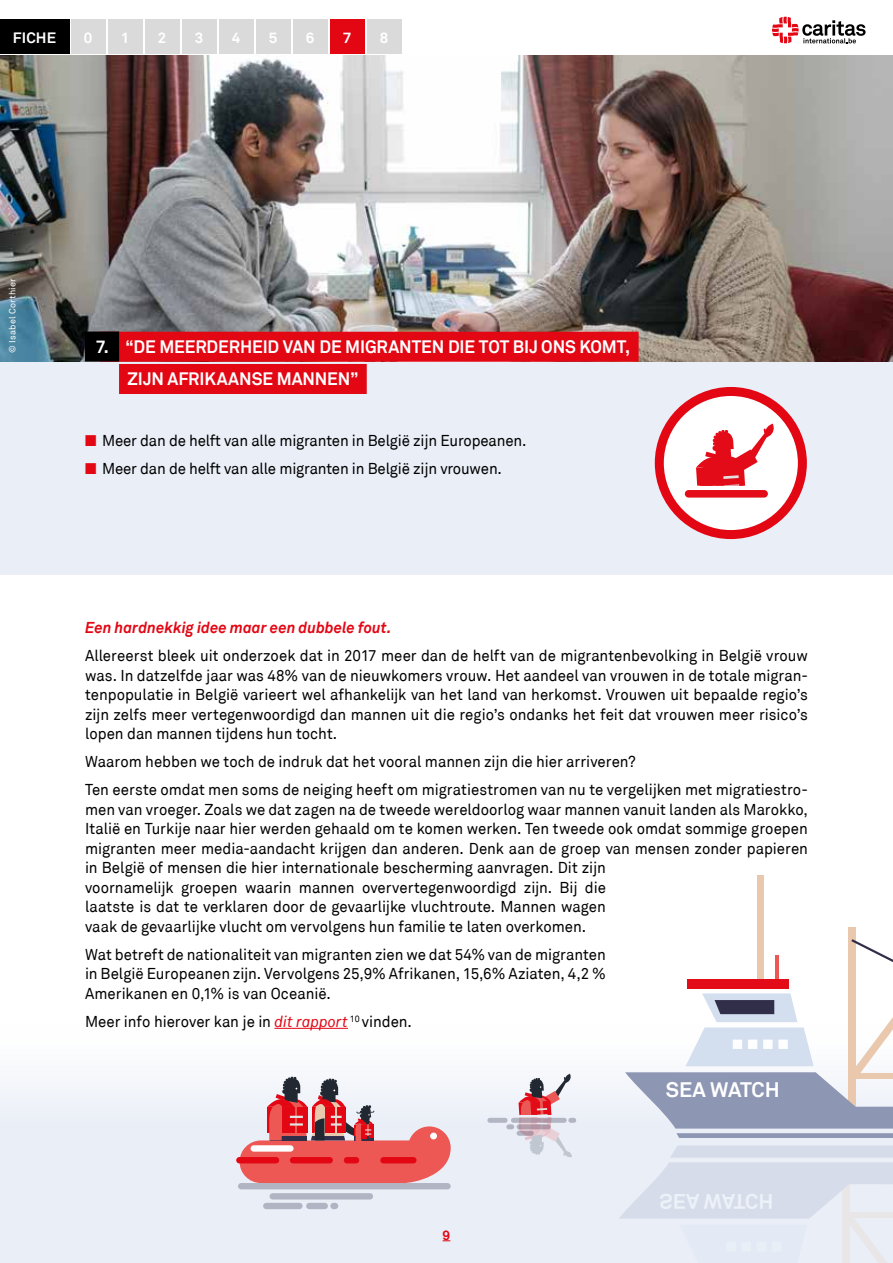
<style>
.page{position:relative;width:893px;height:1263px;background:#fff}
.page>*{position:absolute;margin:0;border:0;box-sizing:border-box;transform-origin:0 0}
.t1{font:700 21px "Akkurat Std";letter-spacing:-.01em;color:#fff}
.t2{font:700 18px/32.2px "Akkurat";letter-spacing:-.005em;color:#fff;scale:.95 1}
.t3{font:15.75px/19.5px "Akkurat Std";color:#000;text-align:justify;scale:.95 1}
.t4{font:italic 700 15.75px "Akkurat Std";color:#e30613;scale:.95 1}
.t5{font:700 15px "Akkurat Std";letter-spacing:.01em;color:#fff}
.t6{font:700 13.5px "Akkurat Std";color:#e30613}
.t7{font:9px "Akkurat Std";letter-spacing:.02em;color:#fff}
.s1{color:#e30613}
.s2{font-family:"Akkurat";font-style:italic;color:#e30613}
</style>
<div class="page">
<svg style="left:772px;top:17px;width:93px;height:26px"></svg>
<div style="left:71px;top:20px;width:34px;height:34px;background:#dadada"></div>
<div style="left:108px;top:20px;width:34px;height:34px;background:#dadada"></div>
<div style="left:145px;top:20px;width:34px;height:34px;background:#dadada"></div>
<div style="left:182px;top:20px;width:34px;height:34px;background:#dadada"></div>
<div style="left:219px;top:20px;width:34px;height:34px;background:#dadada"></div>
<div style="left:256px;top:20px;width:34px;height:34px;background:#dadada"></div>
<div style="left:293px;top:20px;width:34px;height:34px;background:#dadada"></div>
<div style="left:330px;top:20px;width:34px;height:34px;background:#e30613"></div>
<div style="left:367px;top:20px;width:34px;height:34px;background:#dadada"></div>
<div style="left:0;top:20px;width:69px;height:34px;background:#000"></div>
<div style="left:0;top:1023px;width:893px;height:240px;background:linear-gradient(to bottom,#f9fafc,#e3e9f5)"></div>
<div style="left:0;top:362px;width:893px;height:213px;background:#e9eef7"></div>
<img style="left:0;top:55px;width:893px;height:306px">
<div style="left:100px;top:332px;width:539px;height:30px;background:#e30613"></div>
<div style="left:85px;top:331px;width:34px;height:30px;background:#000"></div>
<div style="left:119px;top:364px;width:248px;height:30px;background:#e30613"></div>
<hr style="left:274px;top:1028px;width:74px;height:1px;background:#e30613">
<div style="left:659px;top:391px;width:143px;height:143px;background:#fff;border-radius:50%"></div>
<div style="left:685px;top:490px;width:83px;height:8px;background:#e30b17;border-radius:4px"></div>
<svg style="left:696px;top:423px;width:78px;height:63px"></svg>
<div style="left:655px;top:387px;width:152px;height:152px;border:9px solid #e30613;border-radius:50%"></div>
<div style="left:757px;top:875px;width:6px;height:104px;background:#eac8ad"></div>
<hr style="left:775px;top:955px;width:4px;height:26px;background:#eb5855">
<div style="left:687px;top:979px;width:101px;height:9px;background:#e30b17"></div>
<div style="left:848px;top:927px;width:8px;height:182px;background:#eac8ad"></div>
<svg style="left:851px;top:939px;width:42px;height:23px"></svg>
<svg style="left:625px;top:993px;width:268px;height:144px"></svg>
<div style="left:517px;top:1131px;width:17px;height:5px;background:#b2b4c3;border-radius:2px"></div>
<div style="left:517px;top:1124px;width:34px;height:5px;background:#b2b4c3;border-radius:2px"></div>
<div style="left:511px;top:1118px;width:56px;height:5px;background:#b3b5c3;border-radius:3px"></div>
<div style="left:487px;top:1118px;width:20px;height:5px;background:#b3b5c3;border-radius:3px"></div>
<div style="left:568px;top:1118px;width:8px;height:5px;background:#b3b5c3;border-radius:3px"></div>
<div style="left:506px;top:1124px;width:8px;height:5px;background:#b2b4c3;border-radius:3px"></div>
<svg style="left:518px;top:1074px;width:54px;height:83px"></svg>
<div style="left:236px;top:1157px;width:43px;height:6px;background:#e30613;border-radius:3px"></div>
<div style="left:238px;top:1183px;width:213px;height:6px;background:#b1b4c3;border-radius:3px"></div>
<div style="left:270px;top:1193px;width:103px;height:6px;background:#b1b4c3;border-radius:3px"></div>
<div style="left:263px;top:1203px;width:40px;height:6px;background:#b1b4c3;border-radius:3px"></div>
<div style="left:306px;top:1203px;width:22px;height:6px;background:#b1b4c3;border-radius:3px"></div>
<div style="left:330px;top:1203px;width:8px;height:6px;background:#b1b4c3;border-radius:3px"></div>
<svg style="left:240px;top:1077px;width:261px;height:106px"></svg>
<svg style="left:619px;top:1145px;width:274px;height:118px;background:#dfe5ef"></svg>
<p class="t5" style="left:13px;top:28px;width:45px">FICHE</p>
<p class="t5" style="left:84px;top:28px;width:10px">0</p>
<p class="t5" style="left:121px;top:28px;width:10px">1</p>
<p class="t5" style="left:158px;top:28px;width:10px">2</p>
<p class="t5" style="left:195px;top:28px;width:10px">3</p>
<p class="t5" style="left:232px;top:28px;width:10px">4</p>
<p class="t5" style="left:269px;top:28px;width:10px">5</p>
<p class="t5" style="left:306px;top:28px;width:10px">6</p>
<p class="t5" style="left:343px;top:28px;width:10px">7</p>
<p class="t5" style="left:380px;top:28px;width:10px">8</p>
<p class="t7" style="left:7px;top:353px;width:75px;rotate:-90deg">© Isabel Corthier</p>
<p class="t2" style="left:128px;top:331px;width:530px;text-indent:-32px">7. “DE MEERDERHEID VAN DE MIGRANTEN DIE TOT BIJ ONS KOMT,<br>ZIJN AFRIKAANSE MANNEN”</p>
<p class="t3" style="left:85px;top:431px;width:466px"><span class="s1">■</span> Meer dan de helft van alle migranten in België zijn Europeanen.</p>
<p class="t3" style="left:85px;top:459px;width:440px"><span class="s1">■</span> Meer dan de helft van alle migranten in België zijn vrouwen.</p>
<p class="t4" style="left:85px;top:618px;width:324px">Een hardnekkig idee maar een dubbele fout.</p>
<p class="t3" style="left:85px;top:646px;width:762px">Allereerst bleek uit onderzoek dat in 2017 meer dan de helft van de migrantenbevolking in België vrouw was. In datzelfde jaar was 48% van de nieuwkomers vrouw. Het aandeel van vrouwen in de totale migran&shy;tenpopulatie in België varieert wel afhankelijk van het land van herkomst. Vrouwen uit bepaalde regio’s zijn zelfs meer vertegenwoordigd dan mannen uit die regio’s ondanks het feit dat vrouwen meer risico’s lopen dan mannen tijdens hun tocht.</p>
<p class="t3" style="left:85px;top:748px;width:762px;line-height:28px">Waarom hebben we toch de indruk dat het vooral mannen zijn die hier arriveren?<br>Ten eerste omdat men soms de neiging heeft om migratiestromen van nu te vergelijken met migratiestro-</p>
<p class="t3" style="left:85px;top:800px;width:762px;text-align:left">men van vroeger. Zoals we dat zagen na de tweede wereldoorlog waar mannen vanuit landen als Marokko, Italië en Turkije naar hier werden gehaald om te komen werken. Ten tweede ook omdat sommige groepen migranten meer media-aandacht krijgen dan anderen. Denk aan de groep van mensen zonder papieren in België of mensen die hier internationale bescherming aanvragen. Dit zijn<br>voornamelijk groepen waarin mannen oververtegenwoordigd zijn. Bij die<br>laatste is dat te verklaren door de gevaarlijke vluchtroute. Mannen wagen<br>vaak de gevaarlijke vlucht om vervolgens hun familie te laten overkomen.</p>
<p class="t3" style="left:85px;top:945px;width:550px">Wat betreft de nationaliteit van migranten zien we dat 54% van de migranten in België Europeanen zijn. Vervolgens 25,9% Afrikanen, 15,6% Aziaten, 4,2 % Amerikanen en 0,1% is van Oceanië.</p>
<p class="t3" style="left:85px;top:1012px;width:346px">Meer info hierover kan je in <span class="s2">dit rapport</span> <sup>10</sup> vinden.</p>
<p class="t6" style="left:443px;top:1226px;width:9px">9</p>
<h1 class="t1" style="left:666px;top:1076px;width:115px">SEA WATCH</h1>
</div>
